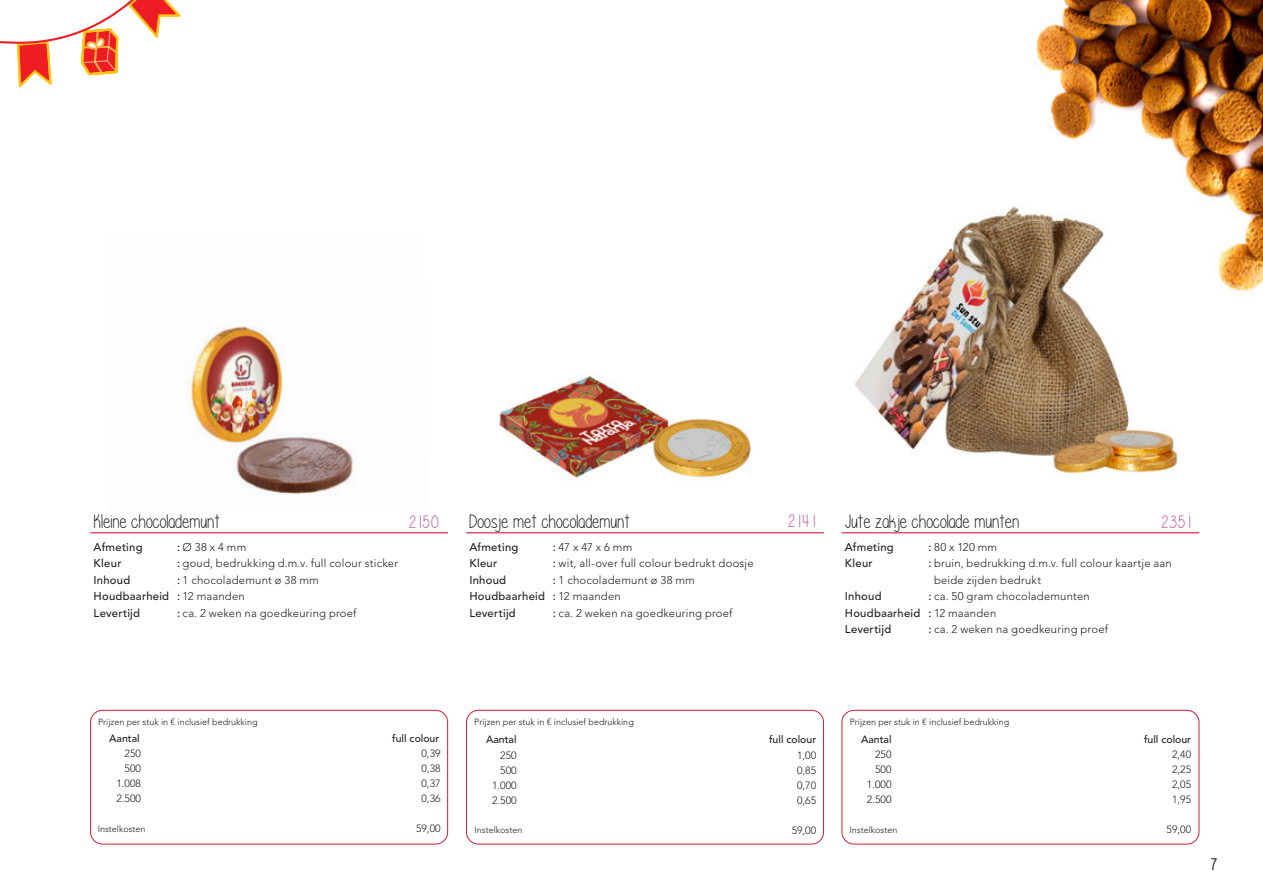
<style>
.page{position:relative;width:1263px;height:893px;background:#fff}
.page>*{position:absolute;margin:0;border:0;box-sizing:border-box;transform-origin:0 0}
.Naam{font:19.5px "Please write me a song";color:#231f20}
.Nummer{font:18px "Please write me a song";letter-spacing:.03em;color:#be529f}
.t1{font:16.5px "Please write me a song";color:#231f20}
.Omschrijving{font:300 11.25px/16.5px "Avenir LT Std";letter-spacing:.02em;color:#231f20}
.Afmeting{font:500 11.25px "Avenir LT Std";letter-spacing:.02em;color:#231f20}
.Omschrijving-2{font:500 11.25px "Avenir LT Std";letter-spacing:.02em;color:#231f20}
.Prijzen{font:300 10.5px "Avenir LT Std";color:#231f20}
.Prijzen-2{font:500 10.5px "Avenir LT Std";color:#231f20}
.Per_stuk{font:300 9px "Avenir LT Std";color:#231f20}
.s1{font-weight:500}
.s2{font-weight:300}
</style>
<div class="page">
<img style="left:1036px;top:0;width:227px;height:294px">
<img style="left:444px;top:373px;width:340px;height:161px">
<img style="left:186px;top:326px;width:167px;height:169px">
<img style="left:855px;top:196px;width:342px;height:277px">
<svg style="left:0;top:0;width:181px;height:87px"></svg>
<div style="left:90px;top:710px;width:358px;height:134px;border:1px solid #d01e39;border-radius:12px"></div>
<hr style="left:90px;top:532px;width:358px;height:1px;background:#d01e39">
<div style="left:466px;top:710px;width:358px;height:134px;border:1px solid #d01e39;border-radius:12px"></div>
<div style="left:842px;top:710px;width:357px;height:134px;border:1px solid #d01e39;border-radius:12px"></div>
<hr style="left:466px;top:532px;width:358px;height:1px;background:#d01e39">
<hr style="left:842px;top:532px;width:357px;height:1px;background:#d01e39">
<p class="Naam" style="left:94px;top:511px;width:128px">Kleine chocolademunt</p>
<p class="Omschrijving" style="left:177px;top:539px;width:71px"><span class="s1">:</span> Ø 38 x 4 mm</p>
<p class="Omschrijving" style="left:177px;top:555px;width:223px"><span class="s1">:</span> goud, bedrukking d.m.v. full colour sticker</p>
<p class="Omschrijving" style="left:177px;top:572px;width:143px"><span class="s1">:</span> 1 chocolademunt ø 38 mm</p>
<p class="Omschrijving-2" style="left:94px;top:590px;width:153px">Houdbaarheid : <span class="s2">12 maanden</span></p>
<p class="Omschrijving" style="left:177px;top:605px;width:181px"><span class="s1">:</span> ca. 2 weken na goedkeuring proef</p>
<p class="Afmeting" style="left:94px;top:540px;width:51px">Afmeting</p>
<p class="Afmeting" style="left:94px;top:557px;width:29px">Kleur</p>
<p class="Afmeting" style="left:94px;top:573px;width:38px">Inhoud</p>
<p class="Afmeting" style="left:94px;top:606px;width:48px">Levertijd</p>
<p class="Nummer" style="left:408px;top:512px;width:32px">2150</p>
<p class="Nummer" style="left:787px;top:511px;width:30px">2141</p>
<p class="Nummer" style="left:1161px;top:512px;width:32px">2351</p>
<p class="Naam" style="left:469px;top:511px;width:162px">Doosje met chocolademunt</p>
<p class="Naam" style="left:845px;top:511px;width:176px">Jute zakje chocolade munten</p>
<p class="Afmeting" style="left:469px;top:540px;width:51px">Afmeting</p>
<p class="Afmeting" style="left:469px;top:557px;width:29px">Kleur</p>
<p class="Afmeting" style="left:469px;top:573px;width:38px">Inhoud</p>
<p class="Afmeting" style="left:469px;top:606px;width:48px">Levertijd</p>
<p class="Omschrijving" style="left:553px;top:539px;width:81px"><span class="s1">:</span> 47 x 47 x 6 mm</p>
<p class="Omschrijving" style="left:553px;top:555px;width:202px"><span class="s1">:</span> wit, all-over full colour bedrukt doosje</p>
<p class="Omschrijving" style="left:553px;top:572px;width:143px"><span class="s1">:</span> 1 chocolademunt ø 38 mm</p>
<p class="Omschrijving-2" style="left:469px;top:590px;width:153px">Houdbaarheid : <span class="s2">12 maanden</span></p>
<p class="Omschrijving" style="left:553px;top:605px;width:181px"><span class="s1">:</span> ca. 2 weken na goedkeuring proef</p>
<p class="Afmeting" style="left:845px;top:540px;width:51px">Afmeting</p>
<p class="Afmeting" style="left:845px;top:557px;width:29px">Kleur</p>
<p class="Afmeting" style="left:845px;top:590px;width:38px">Inhoud</p>
<p class="Afmeting" style="left:845px;top:623px;width:48px">Levertijd</p>
<p class="Omschrijving" style="left:928px;top:539px;width:70px"><span class="s1">:</span> 80 x 120 mm</p>
<p class="Omschrijving" style="left:934px;top:555px;width:239px;text-indent:-6px"><span class="s1">:</span> bruin, bedrukking d.m.v. full colour kaartje aan beide zijden bedrukt</p>
<p class="Omschrijving" style="left:928px;top:588px;width:163px"><span class="s1">:</span> ca. 50 gram chocolademunten</p>
<p class="Omschrijving-2" style="left:845px;top:606px;width:153px">Houdbaarheid : <span class="s2">12 maanden</span></p>
<p class="Omschrijving" style="left:928px;top:621px;width:181px"><span class="s1">:</span> ca. 2 weken na goedkeuring proef</p>
<p class="Per_stuk" style="left:98px;top:716px;width:161px">Prijzen per stuk in € inclusief bedrukking</p>
<p class="Per_stuk" style="left:474px;top:716px;width:161px">Prijzen per stuk in € inclusief bedrukking</p>
<p class="Per_stuk" style="left:850px;top:716px;width:161px">Prijzen per stuk in € inclusief bedrukking</p>
<p class="Prijzen-2" style="left:109px;top:732px;width:32px">Aantal</p>
<p class="Prijzen-2" style="left:392px;top:732px;width:49px">full colour</p>
<p class="Prijzen-2" style="left:486px;top:733px;width:32px">Aantal</p>
<p class="Prijzen-2" style="left:769px;top:733px;width:49px">full colour</p>
<p class="Prijzen-2" style="left:861px;top:734px;width:32px">Aantal</p>
<p class="Prijzen-2" style="left:1144px;top:734px;width:49px">full colour</p>
<p class="Prijzen" style="left:125px;top:747px;width:18px">250</p>
<p class="Prijzen" style="left:421px;top:747px;width:21px">0,39</p>
<p class="Prijzen" style="left:125px;top:762px;width:18px">500</p>
<p class="Prijzen" style="left:421px;top:762px;width:21px">0,38</p>
<p class="Prijzen" style="left:116px;top:777px;width:26px">1.008</p>
<p class="Prijzen" style="left:421px;top:777px;width:21px">0,37</p>
<p class="Prijzen" style="left:116px;top:792px;width:26px">2.500</p>
<p class="Prijzen" style="left:421px;top:792px;width:21px">0,36</p>
<p class="Prijzen" style="left:416px;top:822px;width:26px">59,00</p>
<p class="Per_stuk" style="left:98px;top:823px;width:49px">Instelkosten</p>
<p class="Prijzen" style="left:500px;top:749px;width:18px">250</p>
<p class="Prijzen" style="left:797px;top:749px;width:21px">1,00</p>
<p class="Prijzen" style="left:500px;top:764px;width:18px">500</p>
<p class="Prijzen" style="left:797px;top:764px;width:21px">0,85</p>
<p class="Prijzen" style="left:492px;top:779px;width:26px">1.000</p>
<p class="Prijzen" style="left:797px;top:779px;width:21px">0,70</p>
<p class="Prijzen" style="left:492px;top:794px;width:26px">2.500</p>
<p class="Prijzen" style="left:797px;top:794px;width:21px">0,65</p>
<p class="Prijzen" style="left:792px;top:824px;width:26px">59,00</p>
<p class="Per_stuk" style="left:475px;top:824px;width:49px">Instelkosten</p>
<p class="Prijzen" style="left:875px;top:748px;width:18px">250</p>
<p class="Prijzen" style="left:1172px;top:748px;width:21px">2,40</p>
<p class="Prijzen" style="left:875px;top:763px;width:18px">500</p>
<p class="Prijzen" style="left:1172px;top:763px;width:21px">2,25</p>
<p class="Prijzen" style="left:867px;top:778px;width:26px">1.000</p>
<p class="Prijzen" style="left:1172px;top:778px;width:21px">2,05</p>
<p class="Prijzen" style="left:867px;top:793px;width:26px">2.500</p>
<p class="Prijzen" style="left:1172px;top:793px;width:21px">1,95</p>
<p class="Prijzen" style="left:1166px;top:823px;width:26px">59,00</p>
<p class="Per_stuk" style="left:849px;top:825px;width:49px">Instelkosten</p>
<h3 class="t1" style="left:1210px;top:856px;width:9px">7</h3>
</div>
